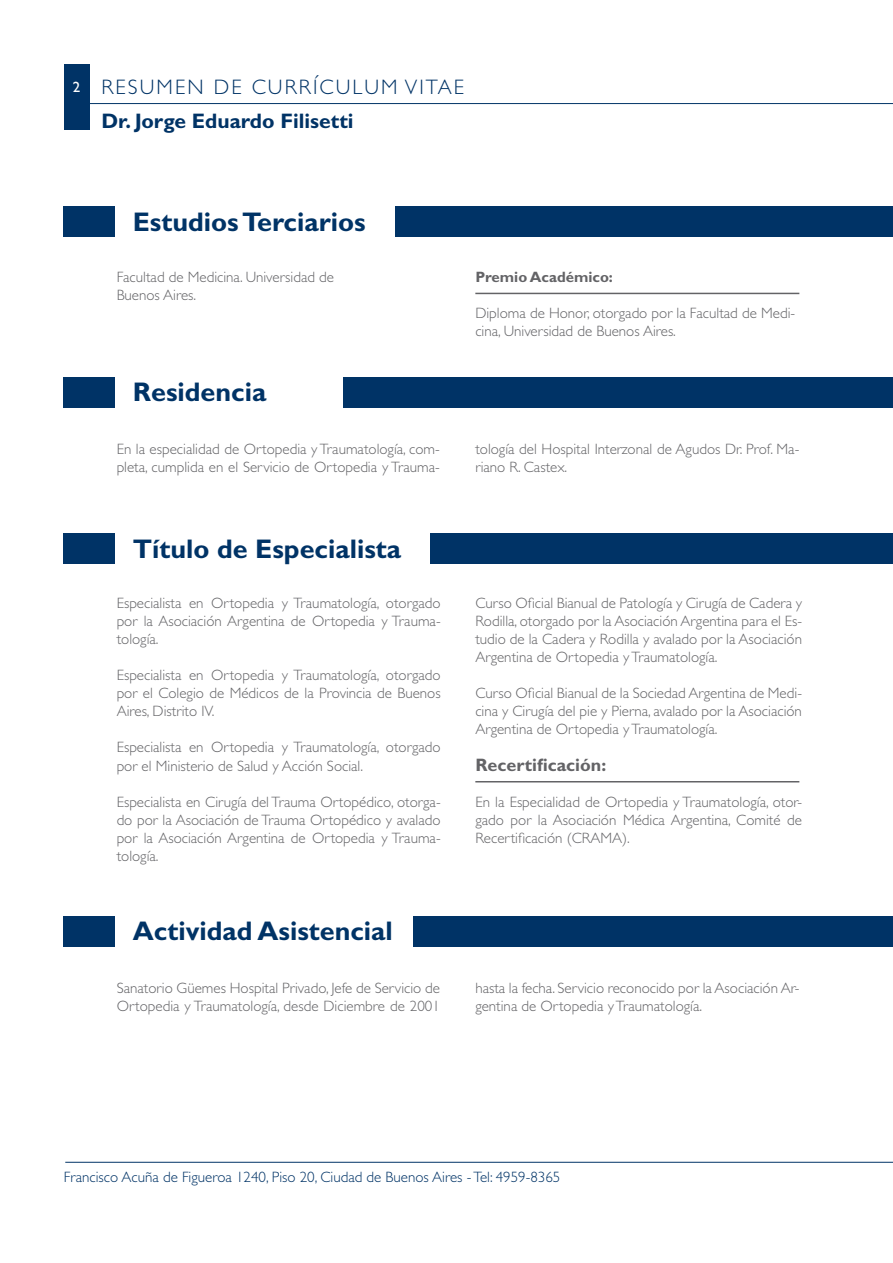
<style>
.page{position:relative;width:893px;height:1263px;background:#fff}
.page>*{position:absolute;margin:0;border:0;box-sizing:border-box;transform-origin:0 0}
.texto{font:700 27px "Gill Sans";color:#036}
.texto-2{font:300 21px "Gill Sans";letter-spacing:.1em;color:#036}
.texto-3{font:700 21px "Gill Sans";color:#036}
.texto-4{font:700 18px "Gill Sans";color:#636366}
.texto-5{font:300 15px/18px "Gill Sans";color:#636366}
.texto-6{font:300 15px "Gill Sans";color:#036}
.texto-7{font:700 15px "Gill Sans";color:#636366}
.texto-8{font:15px "Gill Sans";color:#fff}
</style>
<div class="page">
<div style="left:64px;top:64px;width:26px;height:65px;background:#036"></div>
<hr style="left:66px;top:103px;width:827px;height:1px;background:#036">
<hr style="left:65px;top:1162px;width:828px;height:1px;background:#036">
<hr style="left:475px;top:293px;width:324px;height:1px;background:#636366">
<div style="left:64px;top:206px;width:51px;height:31px;background:#036"></div>
<div style="left:395px;top:206px;width:498px;height:31px;background:#036"></div>
<hr style="left:475px;top:781px;width:324px;height:1px;background:#636366">
<div style="left:64px;top:533px;width:51px;height:31px;background:#036"></div>
<div style="left:431px;top:533px;width:462px;height:31px;background:#036"></div>
<div style="left:64px;top:377px;width:51px;height:31px;background:#036"></div>
<div style="left:344px;top:377px;width:549px;height:31px;background:#036"></div>
<div style="left:64px;top:916px;width:51px;height:31px;background:#036"></div>
<div style="left:414px;top:916px;width:479px;height:31px;background:#036"></div>
<p class="texto-8" style="left:73px;top:78px;width:9px">2</p>
<p class="texto-2" style="left:101px;top:75px;width:364px">RESUMEN DE CURRÍCULUM VITAE</p>
<p class="texto-3" style="left:101px;top:109px;width:254px">Dr. Jorge Eduardo Filisetti</p>
<p class="texto" style="left:133px;top:206px;width:234px">Estudios Terciarios</p>
<p class="texto-5" style="left:117px;top:268px;width:219px">Facultad de Medicina. Universidad de</p>
<p class="texto-5" style="left:117px;top:286px;width:81px">Buenos Aires.</p>
<p class="texto" style="left:133px;top:376px;width:135px">Residencia</p>
<p class="texto-7" style="left:475px;top:268px;width:139px">Premio Académico:</p>
<p class="texto-5" style="left:475px;top:304px;width:321px">Diploma de Honor, otorgado por la Facultad de Medi&shy;cina, Universidad de Buenos Aires.</p>
<p class="texto-5" style="left:117px;top:440px;width:325px">En la especialidad de Ortopedia y Traumatología, com&shy;pleta, cumplida en el Servicio de Ortopedia y Trauma-</p>
<p class="texto-5" style="left:475px;top:440px;width:326px">tología del Hospital Interzonal de Agudos Dr. Prof. Ma&shy;riano R. Castex.</p>
<p class="texto" style="left:133px;top:532px;width:270px">Título de Especialista</p>
<p class="texto-5" style="left:117px;top:595px;width:326px;text-align:justify">Especialista en Ortopedia y Traumatología, otorgado por la Asociación Argentina de Ortopedia y Trauma&shy;tología.</p>
<p class="texto-5" style="left:117px;top:667px;width:326px;text-align:justify">Especialista en Ortopedia y Traumatología, otorgado por el Colegio de Médicos de la Provincia de Buenos Aires, Distrito IV.</p>
<p class="texto-5" style="left:117px;top:739px;width:325px">Especialista en Ortopedia y Traumatología, otorgado por el Ministerio de Salud y Acción Social.</p>
<p class="texto-5" style="left:117px;top:793px;width:326px;text-align:justify">Especialista en Cirugía del Trauma Ortopédico, otorga&shy;do por la Asociación de Trauma Ortopédico y avalado por la Asociación Argentina de Ortopedia y Trauma&shy;tología.</p>
<p class="texto" style="left:133px;top:915px;width:262px">Actividad Asistencial</p>
<p class="texto-5" style="left:475px;top:595px;width:328px;text-align:justify">Curso Oficial Bianual de Patología y Cirugía de Cadera y Rodilla, otorgado por la Asociación Argentina para el Es&shy;tudio de la Cadera y Rodilla y avalado por la Asociación Argentina de Ortopedia y Traumatología.</p>
<p class="texto-5" style="left:475px;top:685px;width:328px;text-align:justify">Curso Oficial Bianual de la Sociedad Argentina de Medi&shy;cina y Cirugía del pie y Pierna, avalado por la Asociación Argentina de Ortopedia y Traumatología.</p>
<p class="texto-4" style="left:475px;top:754px;width:132px">Recertificación:</p>
<p class="texto-5" style="left:475px;top:793px;width:328px;text-align:justify">En la Especialidad de Ortopedia y Traumatología, otor&shy;gado por la Asociación Médica Argentina, Comité de Recertificación (CRAMA).</p>
<p class="texto-5" style="left:117px;top:979px;width:325px">Sanatorio Güemes Hospital Privado, Jefe de Servicio de<br>Ortopedia y Traumatología, desde Diciembre de 2001</p>
<p class="texto-5" style="left:475px;top:979px;width:326px">hasta la fecha. Servicio reconocido por la Asociación Ar&shy;gentina de Ortopedia y Traumatología.</p>
<p class="texto-6" style="left:64px;top:1169px;width:498px">Francisco Acuña de Figueroa 1240, Piso 20, Ciudad de Buenos Aires - Tel: 4959-8365</p>
</div>
